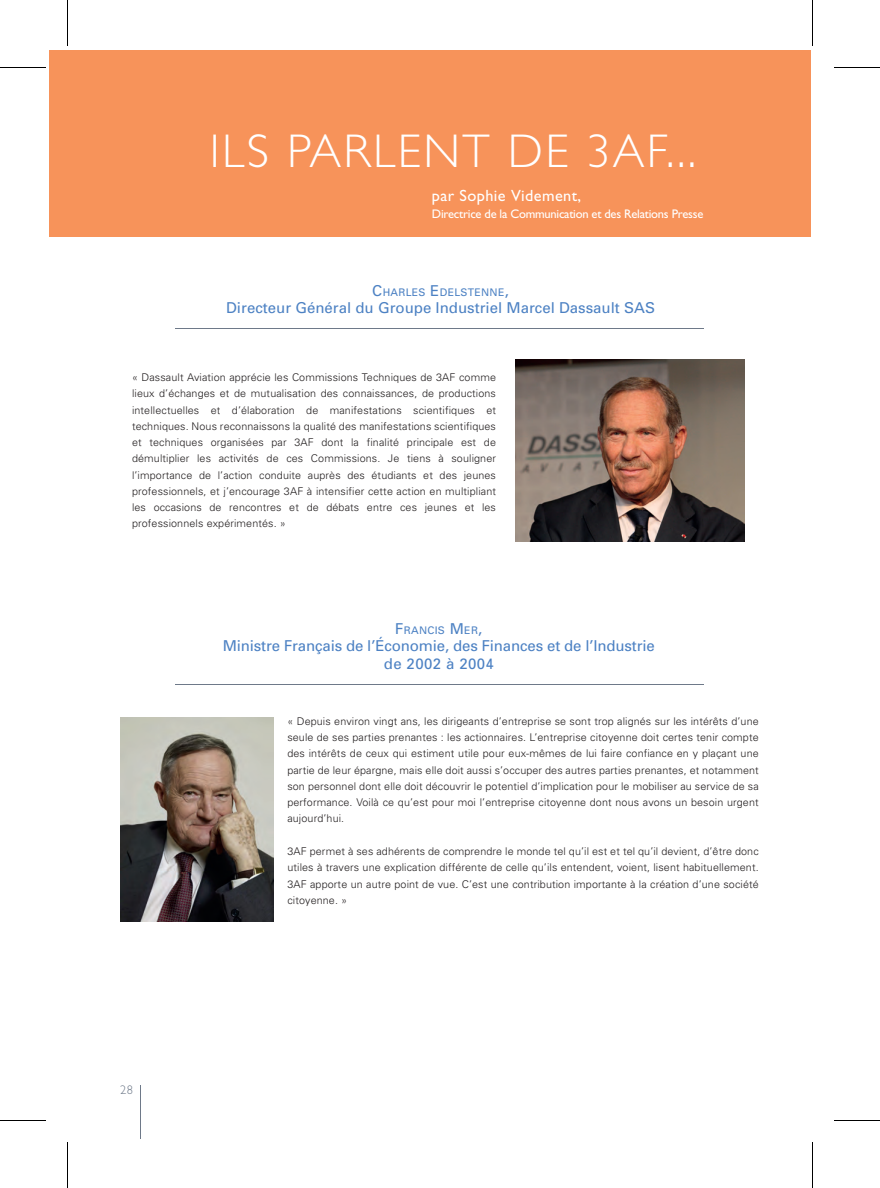
<style>
.page{position:relative;width:880px;height:1188px;background:#fff}
.page>*{position:absolute;margin:0;border:0;box-sizing:border-box;transform-origin:0 0}
.t1{font:300 47.5px "Gill Sans";letter-spacing:.05em;color:#fff}
.t2{font:16.25px "Gill Sans";letter-spacing:.025em;color:#fff}
.t3{font:15px/17.5px "Univers";color:#4c81c3;text-align:center}
.t4{font:12.5px "Gill Sans";letter-spacing:-.02em;color:#fff}
.t5{font:300 12.5px "Gill Sans";color:#6e7989}
.t6{font:300 10.62px/16.2px "Univers";letter-spacing:.01em;color:#231f20;text-align:justify}
.t7{font:10.5px "Univers";letter-spacing:.025em;color:#4c81c3}
.s1{font-size:15px}
</style>
<div class="page">
<hr style="left:140px;top:1085px;width:1px;height:53px;background:#6e7989">
<div style="left:49px;top:50px;width:761px;height:187px;background:#f7935a"></div>
<hr style="left:176px;top:328px;width:527px;height:1px;background:#6e7989">
<hr style="left:176px;top:683px;width:527px;height:1px;background:#6e7989">
<img style="left:515px;top:359px;width:229px;height:182px">
<img style="left:120px;top:717px;width:153px;height:204px">
<hr style="left:67px;top:0;width:1px;height:45px;background:#000">
<hr style="left:0;top:67px;width:45px;height:1px;background:#000">
<hr style="left:0;top:1120px;width:45px;height:1px;background:#000">
<hr style="left:67px;top:1142px;width:1px;height:45px;background:#000">
<hr style="left:811px;top:0;width:1px;height:45px;background:#000">
<hr style="left:834px;top:67px;width:45px;height:1px;background:#000">
<hr style="left:834px;top:1120px;width:45px;height:1px;background:#000">
<hr style="left:811px;top:1142px;width:1px;height:45px;background:#000">
<h1 class="t1" style="left:210px;top:134px;width:487px">ILS PARLENT DE 3AF...</h1>
<h2 class="t2" style="left:431px;top:190px;width:151px">par Sophie Videment,</h2>
<p class="t4" style="left:431px;top:209px;width:273px">Directrice de la Communication et des Relations Presse</p>
<p class="t7" style="left:372px;top:288px;width:138px"><span class="s1">C</span>HARLES <span class="s1">E</span>DELSTENNE<span class="s1">,</span></p>
<h3 class="t3" style="left:226px;top:300px;width:430px">Directeur Général du Groupe Industriel Marcel Dassault SAS</h3>
<p class="t6" style="left:132px;top:370px;width:365px">« Dassault Aviation apprécie les Commissions Techniques de 3AF comme lieux d’échanges et de mutualisation des connaissances, de productions intellectuelles et d’élaboration de manifestations scientifiques et techniques. Nous reconnaissons la qualité des manifestations scientifiques et techniques organisées par 3AF dont la finalité principale est de démultiplier les activités de ces Commissions. Je tiens à souligner l’importance de l’action conduite auprès des étudiants et des jeunes professionnels, et j’encourage 3AF à intensifier cette action en multipliant les occasions de rencontres et de débats entre ces jeunes et les professionnels expérimentés. »</p>
<p class="t7" style="left:395px;top:626px;width:89px"><span class="s1">F</span>RANCIS <span class="s1">M</span>ER<span class="s1">,</span></p>
<h3 class="t3" style="left:223px;top:638px;width:433px">Ministre Français de l’Économie, des Finances et de l’Industrie de 2002 à 2004</h3>
<p class="t5" style="left:120px;top:1085px;width:14px">28</p>
<p class="t6" style="left:287px;top:714px;width:472px">« Depuis environ vingt ans, les dirigeants d’entreprise se sont trop alignés sur les intérêts d’une seule de ses parties prenantes : les actionnaires. L’entreprise citoyenne doit certes tenir compte des intérêts de ceux qui estiment utile pour eux-mêmes de lui faire confiance en y plaçant une partie de leur épargne, mais elle doit aussi s’occuper des autres parties prenantes, et notamment son personnel dont elle doit découvrir le potentiel d’implication pour le mobiliser au service de sa performance. Voilà ce qu’est pour moi l’entreprise citoyenne dont nous avons un besoin urgent aujourd’hui.</p>
<p class="t6" style="left:287px;top:844px;width:472px">3AF permet à ses adhérents de comprendre le monde tel qu’il est et tel qu’il devient, d’être donc utiles à travers une explication différente de celle qu’ils entendent, voient, lisent habituellement.<br>3AF apporte un autre point de vue. C’est une contribution importante à la création d’une société citoyenne. »</p>
</div>
